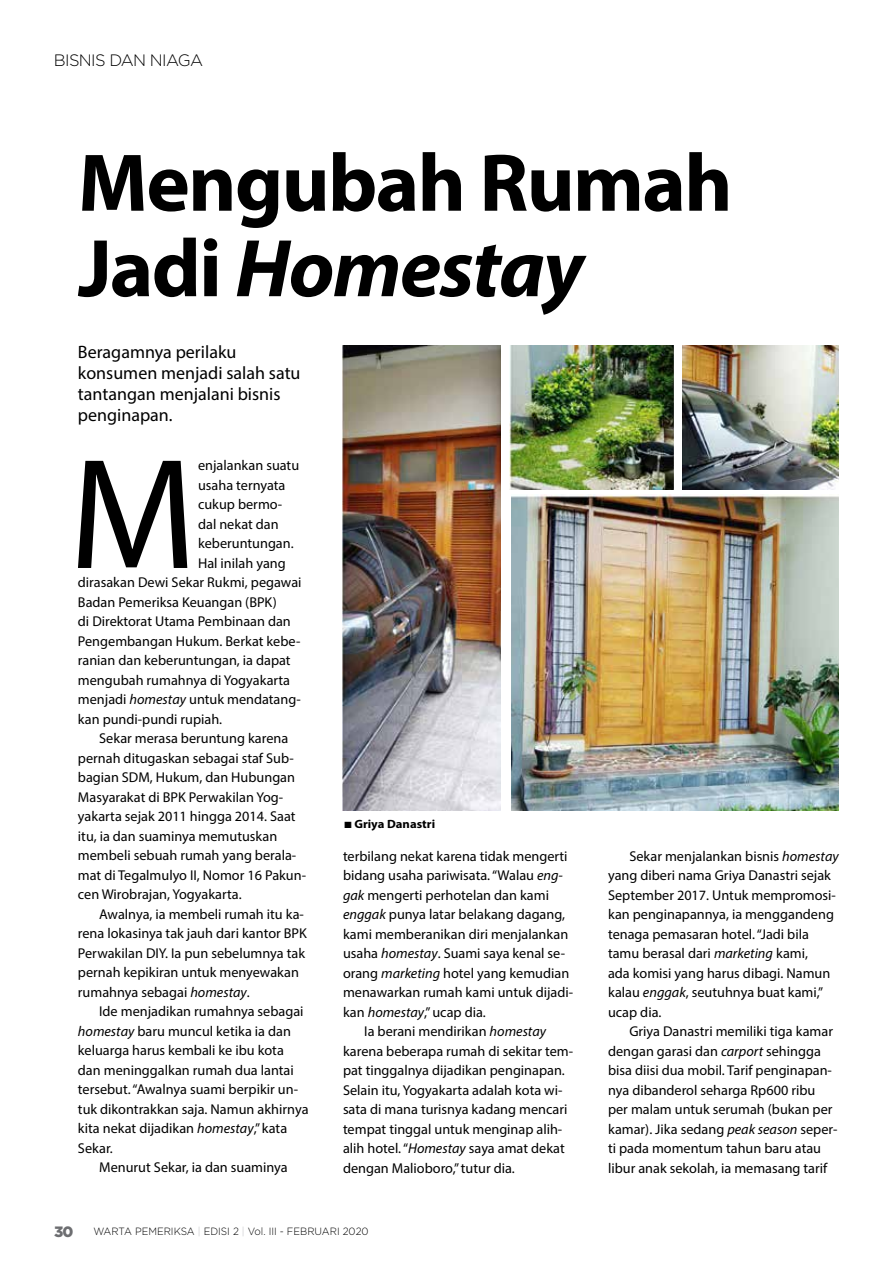
<style>
.page{position:relative;width:893px;height:1263px;background:#fff}
.page>*{position:absolute;margin:0;border:0;box-sizing:border-box;transform-origin:0 0}
.t1{font:158.85px "Myriad Pro";color:#000}
.t2{font:700 82.5px/85.5px "Myriad Pro";letter-spacing:-.02em;color:#000}
.t3{font:18px/21px "Myriad Pro";color:#000}
.t4{font:300 16.5px "Gotham";letter-spacing:-.04em;color:#000}
.t5{font:900 15px "Gotham";color:#6d6e71}
.t6{font:14.25px/19.5px "Myriad Pro";color:#000}
.t7{font:700 12px "Myriad Pro";color:#000;scale:1.06 1}
.t8{font:300 10.5px "Gotham";color:#000;scale:.95 1}
.s1{font-style:italic}
.s2{color:#bcbec0}
</style>
<div class="page">
<img style="left:682px;top:345px;width:157px;height:145px">
<img style="left:510px;top:345px;width:164px;height:145px">
<img style="left:511px;top:494px;width:327px;height:317px">
<img style="left:343px;top:345px;width:157px;height:465px">
<p class="t4" style="left:54px;top:51px;width:151px">BISNIS DAN NIAGA</p>
<h2 class="t2" style="left:78px;top:137px;width:656px">Mengubah Rumah<br>Jadi <span class="s1">Homestay</span></h2>
<p class="t3" style="left:78px;top:341px;width:224px">Beragamnya perilaku konsumen menjadi salah satu tantangan menjalani bisnis penginapan.</p>
<h1 class="t1" style="left:69px;top:417px;width:129px">M</h1>
<p class="t6" style="left:198px;top:456px;width:103px">enjalankan suatu</p>
<p class="t6" style="left:198px;top:475px;width:89px">usaha ternyata</p>
<p class="t6" style="left:198px;top:495px;width:86px">cukup bermo-</p>
<p class="t6" style="left:198px;top:514px;width:82px">dal nekat dan</p>
<p class="t6" style="left:198px;top:534px;width:97px">keberuntungan.</p>
<p class="t6" style="left:198px;top:553px;width:89px">Hal inilah yang</p>
<p class="t6" style="left:78px;top:573px;width:225px">dirasakan Dewi Sekar Rukmi, pegawai</p>
<p class="t6" style="left:78px;top:592px;width:200px">Badan Pemeriksa Keuangan (BPK)</p>
<p class="t6" style="left:78px;top:612px;width:214px">di Direktorat Utama Pembinaan dan</p>
<p class="t6" style="left:78px;top:631px;width:224px">Pengembangan Hukum. Berkat kebe-</p>
<p class="t6" style="left:78px;top:651px;width:214px">ranian dan keberuntungan, ia dapat</p>
<p class="t6" style="left:78px;top:670px;width:214px">mengubah rumahnya di Yogyakarta</p>
<p class="t6" style="left:78px;top:690px;width:223px">menjadi <span class="s1">homestay</span> untuk mendatang-</p>
<p class="t6" style="left:78px;top:709px;width:146px">kan pundi-pundi rupiah.</p>
<p class="t6" style="left:99px;top:729px;width:191px">Sekar merasa beruntung karena</p>
<p class="t6" style="left:78px;top:748px;width:217px">pernah ditugaskan sebagai staf Sub-</p>
<p class="t6" style="left:78px;top:768px;width:219px">bagian SDM, Hukum, dan Hubungan</p>
<p class="t6" style="left:78px;top:787px;width:207px">Masyarakat di BPK Perwakilan Yog-</p>
<p class="t6" style="left:78px;top:807px;width:219px">yakarta sejak 2011 hingga 2014. Saat</p>
<p class="t6" style="left:78px;top:826px;width:201px">itu, ia dan suaminya memutuskan</p>
<p class="t6" style="left:78px;top:846px;width:220px">membeli sebuah rumah yang berala-</p>
<p class="t6" style="left:78px;top:865px;width:230px">mat di Tegalmulyo II, Nomor 16 Pakun-</p>
<p class="t6" style="left:78px;top:885px;width:165px">cen Wirobrajan, Yogyakarta.</p>
<p class="t6" style="left:99px;top:904px;width:206px">Awalnya, ia membeli rumah itu ka-</p>
<p class="t6" style="left:78px;top:924px;width:230px">rena lokasinya tak jauh dari kantor BPK</p>
<p class="t6" style="left:78px;top:943px;width:229px">Perwakilan DIY. Ia pun sebelumnya tak</p>
<p class="t6" style="left:78px;top:963px;width:223px">pernah kepikiran untuk menyewakan</p>
<p class="t6" style="left:78px;top:982px;width:173px">rumahnya sebagai <span class="s1">homestay</span>.</p>
<p class="t6" style="left:99px;top:1001px;width:206px">Ide menjadikan rumahnya sebagai</p>
<p class="t6" style="left:78px;top:1021px;width:215px"><span class="s1">homestay</span> baru muncul ketika ia dan</p>
<p class="t6" style="left:78px;top:1040px;width:207px">keluarga harus kembali ke ibu kota</p>
<p class="t6" style="left:78px;top:1060px;width:217px">dan meninggalkan rumah dua lantai</p>
<p class="t6" style="left:78px;top:1079px;width:222px">tersebut. “Awalnya suami berpikir un-</p>
<p class="t6" style="left:78px;top:1099px;width:232px">tuk dikontrakkan saja. Namun akhirnya</p>
<p class="t6" style="left:78px;top:1118px;width:211px">kita nekat dijadikan <span class="s1">homestay</span>,” kata</p>
<p class="t6" style="left:78px;top:1138px;width:36px">Sekar.</p>
<p class="t6" style="left:99px;top:1157px;width:190px">Menurut Sekar, ia dan suaminya</p>
<p class="t7" style="left:344px;top:816px;width:87px">■ Griya Danastri</p>
<p class="t6" style="left:343px;top:846px;width:226px">terbilang nekat karena tidak mengerti</p>
<p class="t6" style="left:343px;top:866px;width:221px">bidang usaha pariwisata. “Walau <span class="s1">eng-</span></p>
<p class="t6" style="left:343px;top:885px;width:208px"><span class="s1">gak</span> mengerti perhotelan dan kami</p>
<p class="t6" style="left:343px;top:905px;width:224px"><span class="s1">enggak</span> punya latar belakang dagang,</p>
<p class="t6" style="left:343px;top:924px;width:227px">kami memberanikan diri menjalankan</p>
<p class="t6" style="left:343px;top:944px;width:223px">usaha <span class="s1">homestay</span>. Suami saya kenal se-</p>
<p class="t6" style="left:343px;top:963px;width:228px">orang <span class="s1">marketing</span> hotel yang kemudian</p>
<p class="t6" style="left:343px;top:983px;width:232px">menawarkan rumah kami untuk dijadi-</p>
<p class="t6" style="left:343px;top:1002px;width:144px">kan <span class="s1">homestay</span>,” ucap dia.</p>
<p class="t6" style="left:364px;top:1022px;width:183px">Ia berani mendirikan <span class="s1">homestay</span></p>
<p class="t6" style="left:343px;top:1041px;width:232px">karena beberapa rumah di sekitar tem-</p>
<p class="t6" style="left:343px;top:1061px;width:223px">pat tinggalnya dijadikan penginapan.</p>
<p class="t6" style="left:343px;top:1080px;width:221px">Selain itu, Yogyakarta adalah kota wi-</p>
<p class="t6" style="left:343px;top:1100px;width:226px">sata di mana turisnya kadang mencari</p>
<p class="t6" style="left:343px;top:1119px;width:221px">tempat tinggal untuk menginap alih-</p>
<p class="t6" style="left:343px;top:1139px;width:223px">alih hotel. “<span class="s1">Homestay</span> saya amat dekat</p>
<p class="t6" style="left:343px;top:1158px;width:173px">dengan Malioboro,” tutur dia.</p>
<p class="t5" style="left:54px;top:1223px;width:21px">30</p>
<p class="t8" style="left:94px;top:1225px;width:291px">WARTA PEMERIKSA <span class="s2">|</span> EDISI 2 <span class="s2">|</span> Vol. III - FEBRUARI 2020</p>
<p class="t6" style="left:608px;top:846px;width:232px;text-indent:21px">Sekar menjalankan bisnis <span class="s1">homestay </span>yang diberi nama Griya Danastri sejak<br>September 2017. Untuk mempromosi&shy;kan penginapannya, ia menggandeng tenaga pemasaran hotel. “Jadi bila tamu berasal dari <span class="s1">marketing</span> kami,<br>ada komisi yang harus dibagi. Namun kalau <span class="s1">enggak</span>, seutuhnya buat kami,” ucap dia.</p>
<p class="t6" style="left:608px;top:1021px;width:231px;text-indent:21px">Griya Danastri memiliki tiga kamar dengan garasi dan <span class="s1">carport</span> sehingga bisa diisi dua mobil. Tarif penginapan&shy;nya dibanderol seharga Rp600 ribu per malam untuk serumah (bukan per kamar). Jika sedang <span class="s1">peak season</span> seper&shy;ti pada momentum tahun baru atau libur anak sekolah, ia memasang tarif</p>
</div>
